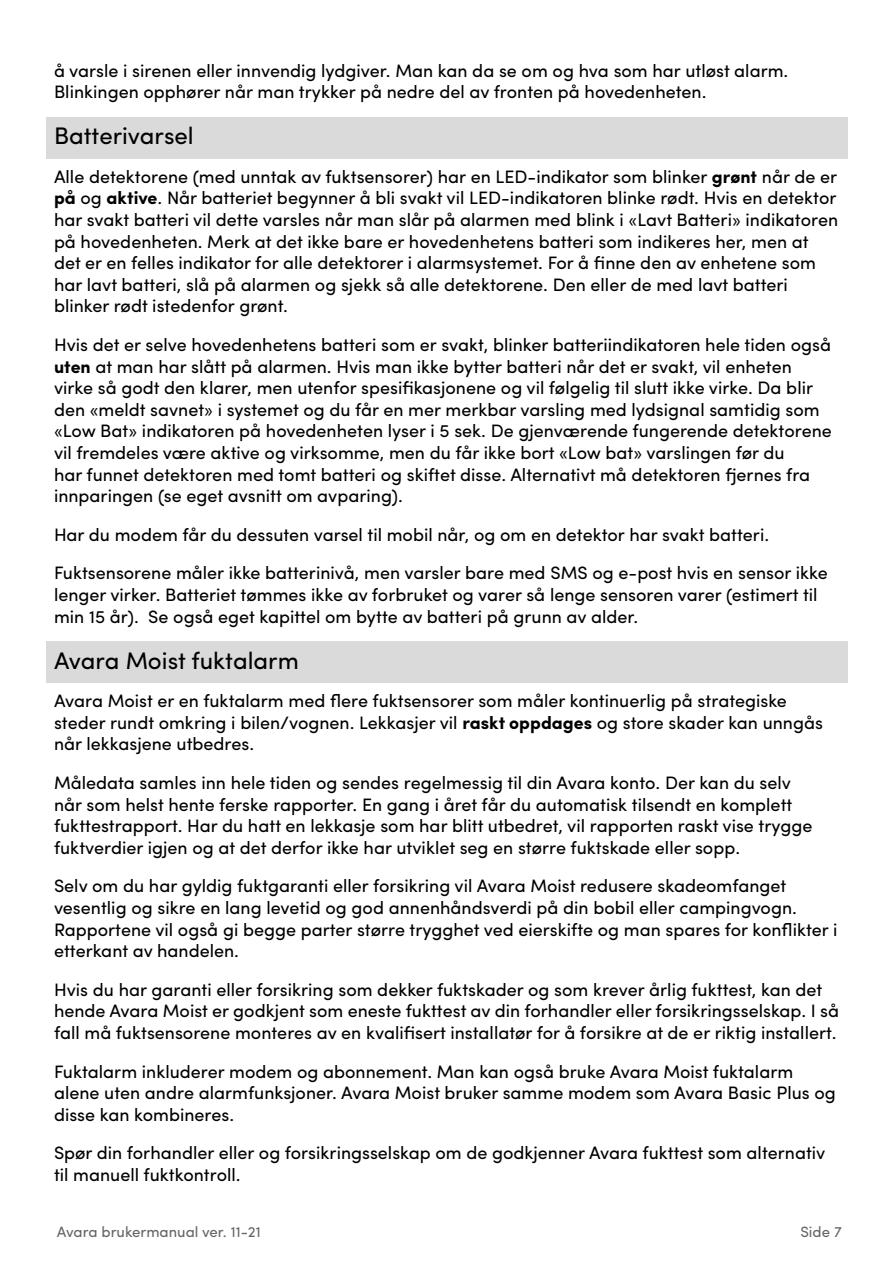
<style>
.page{position:relative;width:893px;height:1263px;background:#fff}
.page>*{position:absolute;margin:0;border:0;box-sizing:border-box;transform-origin:0 0}
.t1{font:24px "Sofia Pro";color:#000}
.t2{font:18px/21.6px "Sofia Pro";color:#000}
.t3{font:15px "Sofia Pro";color:#666665}
.s1{font-weight:700}
</style>
<div class="page">
<div style="left:45px;top:118px;width:802px;height:41px;background:#dadada"></div>
<div style="left:45px;top:642px;width:802px;height:41px;background:#dadada"></div>
<p class="t2" style="left:54px;top:58px;width:736px">å varsle i sirenen eller innvendig lydgiver. Man kan da se om og hva som har utløst alarm.<br>Blinkingen opphører når man trykker på nedre del av fronten på hovedenheten.</p>
<h1 class="t1" style="left:54px;top:118px;width:141px">Batterivarsel</h1>
<p class="t2" style="left:54px;top:164px;width:786px">Alle detektorene (med unntak av fuktsensorer) har en LED-indikator som blinker <span class="s1">grønt</span> når de er <span class="s1">på</span> og <span class="s1">aktive</span>. Når batteriet begynner å bli svakt vil LED-indikatoren blinke rødt. Hvis en detektor har svakt batteri vil dette varsles når man slår på alarmen med blink i «Lavt Batteri» indikatoren på hovedenheten. Merk at det ikke bare er hovedenhetens batteri som indikeres her, men at det er en felles indikator for alle detektorer i alarmsystemet. For å finne den av enhetene som har lavt batteri, slå på alarmen og sjekk så alle detektorene. Den eller de med lavt batteri blinker rødt istedenfor grønt.</p>
<p class="t2" style="left:54px;top:333px;width:779px">Hvis det er selve hovedenhetens batteri som er svakt, blinker batteriindikatoren hele tiden også <span class="s1">uten</span> at man har slått på alarmen. Hvis man ikke bytter batteri når det er svakt, vil enheten virke så godt den klarer, men utenfor spesifikasjonene og vil følgelig til slutt ikke virke. Da blir den «meldt savnet» i systemet og du får en mer merkbar varsling med lydsignal samtidig som «Low Bat» indikatoren på hovedenheten lyser i 5 sek. De gjenværende fungerende detektorene vil fremdeles være aktive og virksomme, men du får ikke bort «Low bat» varslingen før du<br>har funnet detektoren med tomt batteri og skiftet disse. Alternativt må detektoren fjernes fra innparingen (se eget avsnitt om avparing).</p>
<p class="t2" style="left:54px;top:514px;width:775px;line-height:38.5px">Har du modem får du dessuten varsel til mobil når, og om en detektor har svakt batteri.<br>Fuktsensorene måler ikke batterinivå, men varsler bare med SMS og e-post hvis en sensor ikke</p>
<p class="t2" style="left:54px;top:583px;width:765px">lenger virker. Batteriet tømmes ikke av forbruket og varer så lenge sensoren varer (estimert til min 15 år). Se også eget kapittel om bytte av batteri på grunn av alder.</p>
<h1 class="t1" style="left:54px;top:642px;width:246px">Avara Moist fuktalarm</h1>
<p class="t2" style="left:54px;top:689px;width:770px">Avara Moist er en fuktalarm med flere fuktsensorer som måler kontinuerlig på strategiske steder rundt omkring i bilen/vognen. Lekkasjer vil <span class="s1">raskt oppdages</span> og store skader kan unngås når lekkasjene utbedres.</p>
<p class="t2" style="left:54px;top:770px;width:760px">Måledata samles inn hele tiden og sendes regelmessig til din Avara konto. Der kan du selv når som helst hente ferske rapporter. En gang i året får du automatisk tilsendt en komplett fukttestrapport. Har du hatt en lekkasje som har blitt utbedret, vil rapporten raskt vise trygge fuktverdier igjen og at det derfor ikke har utviklet seg en større fuktskade eller sopp.</p>
<p class="t2" style="left:54px;top:874px;width:785px">Selv om du har gyldig fuktgaranti eller forsikring vil Avara Moist redusere skadeomfanget vesentlig og sikre en lang levetid og god annenhåndsverdi på din bobil eller campingvogn.<br>Rapportene vil også gi begge parter større trygghet ved eierskifte og man spares for konflikter i etterkant av handelen.</p>
<p class="t2" style="left:54px;top:977px;width:786px">Hvis du har garanti eller forsikring som dekker fuktskader og som krever årlig fukttest, kan det hende Avara Moist er godkjent som eneste fukttest av din forhandler eller forsikringsselskap. I så fall må fuktsensorene monteres av en kvalifisert installatør for å forsikre at de er riktig installert.</p>
<p class="t2" style="left:54px;top:1059px;width:783px">Fuktalarm inkluderer modem og abonnement. Man kan også bruke Avara Moist fuktalarm alene uten andre alarmfunksjoner. Avara Moist bruker samme modem som Avara Basic Plus og disse kan kombineres.</p>
<p class="t2" style="left:54px;top:1141px;width:773px">Spør din forhandler eller og forsikringsselskap om de godkjenner Avara fukttest som alternativ til manuell fuktkontroll.</p>
<p class="t3" style="left:57px;top:1221px;width:206px">Avara brukermanual ver. 11-21</p>
<p class="t3" style="left:800px;top:1221px;width:43px">Side 7</p>
</div>
